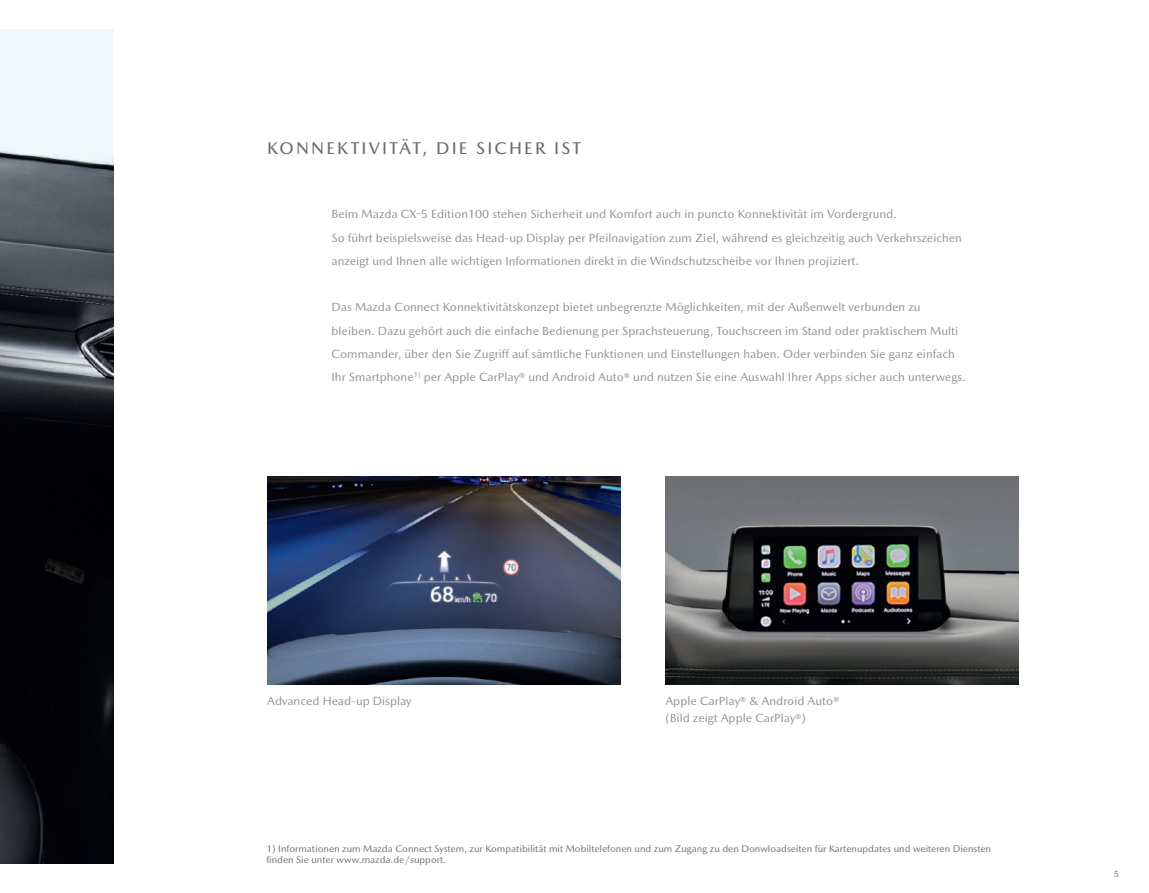
<style>
.page{position:relative;width:1149px;height:893px;background:#fff}
.page>*{position:absolute;margin:0;border:0;box-sizing:border-box;transform-origin:0 0}
.t1{font:500 17.25px "Mazda Type";letter-spacing:.125em;color:#6c6d70}
.t2{font:12px/23.2px "Mazda Type";color:#8e9093}
.t3{font:9.75px/11.7px "Mazda Type";color:#6c6d70}
.t4{font:9px "Mazda Type";color:#6c6d70}
</style>
<div class="page">
<img style="left:267px;top:476px;width:353px;height:209px">
<img style="left:665px;top:476px;width:353px;height:209px">
<img style="left:0;top:30px;width:113px;height:833px">
<h1 class="t1" style="left:267px;top:138px;width:315px">KONNEKTIVITÄT, DIE SICHER IST</h1>
<p class="t2" style="left:331px;top:203px;width:631px">Beim Mazda CX-5 Edition100 stehen Sicherheit und Komfort auch in puncto Konnektivität im Vordergrund.<br>So führt beispielsweise das Head-up Display per Pfeilnavigation zum Ziel, während es gleichzeitig auch Verkehrszeichen anzeigt und Ihnen alle wichtigen Informationen direkt in die Windschutzscheibe vor Ihnen projiziert.</p>
<p class="t2" style="left:331px;top:295px;width:635px">Das Mazda Connect Konnektivitätskonzept bietet unbegrenzte Möglichkeiten, mit der Außenwelt verbunden zu bleiben. Dazu gehört auch die einfache Bedienung per Sprachsteuerung, Touchscreen im Stand oder praktischem Multi Commander, über den Sie Zugriff auf sämtliche Funktionen und Einstellungen haben. Oder verbinden Sie ganz einfach Ihr Smartphone<sup>1)</sup> per Apple CarPlay® und Android Auto® und nutzen Sie eine Auswahl Ihrer Apps sicher auch unterwegs.</p>
<p class="t2" style="left:267px;top:689px;width:146px">Advanced Head-up Display</p>
<p class="t2" style="left:665px;top:693px;width:176px;line-height:16.5px">Apple CarPlay® &amp; Android Auto® (Bild zeigt Apple CarPlay®)</p>
<p class="t3" style="left:266px;top:842px;width:726px">1) Informationen zum Mazda Connect System, zur Kompatibilität mit Mobiltelefonen und zum Zugang zu den Donwloadseiten für Kartenupdates und weiteren Diensten finden Sie unter www.mazda.de/support.</p>
<p class="t4" style="left:1113px;top:868px;width:7px">5</p>
</div>
